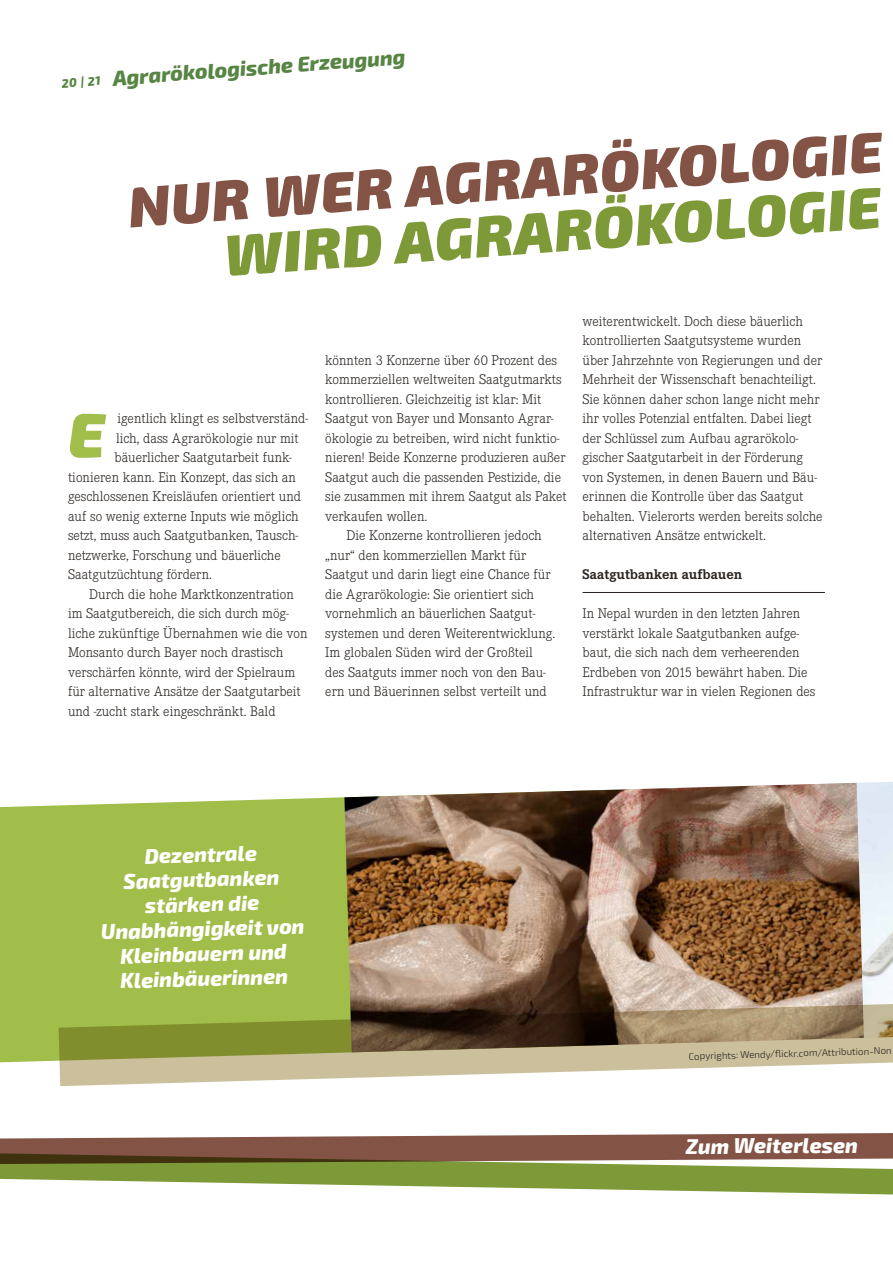
<style>
.page{position:relative;width:893px;height:1263px;background:#fff}
.page>*{position:absolute;margin:0;border:0;box-sizing:border-box;transform-origin:0 0}
.t1{font:italic 900 63px "Exo 2";color:#a1be4a}
.t2{font:italic 900 58.05px "Exo 2";color:#7e9937}
.t3{font:italic 900 57px "Exo 2";color:#835445}
.t4{font:italic 800 21px/24.8px "Exo 2";color:#fff;text-align:center}
.t5{font:italic 800 21px "Exo 2";color:#578543}
.t6{font:300 14.55px/19.5px "Corporate E";color:#2a2521}
.t7{font:700 14.55px "Corporate E";color:#2a2521}
.t8{font:300 9.75px "Exo 2";color:#2a2521}
.s1{font-size:12px}
</style>
<div class="page">
<hr style="left:583px;top:592px;width:242px;height:1px;background:#2a2521">
<img style="left:852px;top:782px;width:41px;height:193px">
<div style="left:0;top:797px;width:344px;height:266px;background:#a1be4a"></div>
<img style="left:344px;top:783px;width:520px;height:192px">
<svg style="left:59px;top:975px;width:834px;height:111px;background:#a59f72"></svg>
<svg style="left:0;top:1133px;width:893px;height:18px;background:#966e61"></svg>
<svg style="left:0;top:1151px;width:893px;height:44px;fill:#7e9937"></svg>
<h3 class="t5" style="left:61px;top:68px;width:346px;rotate:-4deg"><span class="s1">20 | 21</span> Agrarökologische Erzeugung</h3>
<h3 class="t3" style="left:126px;top:171px;width:757px;rotate:-4deg">NUR WER AGRARÖKOLOGIE</h3>
<h2 class="t2" style="left:222px;top:219px;width:660px;rotate:-4deg">WIRD AGRARÖKOLOGIE</h2>
<p class="t6" style="left:118px;top:409px;width:192px">igentlich klingt es selbstverständ-</p>
<p class="t6" style="left:116px;top:429px;width:184px">lich, dass Agrarökologie nur mit</p>
<p class="t6" style="left:115px;top:448px;width:179px">bäuerlicher Saatgutarbeit funk-</p>
<p class="t6" style="left:68px;top:468px;width:229px">tionieren kann. Ein Konzept, das sich an</p>
<p class="t6" style="left:68px;top:487px;width:235px">geschlossenen Kreisläufen orientiert und</p>
<p class="t6" style="left:68px;top:507px;width:232px">auf so wenig externe Inputs wie möglich</p>
<p class="t6" style="left:68px;top:526px;width:232px">setzt, muss auch Saatgutbanken, Tausch-</p>
<p class="t6" style="left:68px;top:546px;width:214px">netzwerke, Forschung und bäuerliche</p>
<p class="t6" style="left:68px;top:565px;width:145px">Saatgutzüchtung fördern.</p>
<p class="t6" style="left:89px;top:585px;width:206px">Durch die hohe Marktkonzentration</p>
<p class="t6" style="left:68px;top:604px;width:222px">im Saatgutbereich, die sich durch mög-</p>
<p class="t6" style="left:68px;top:624px;width:241px">liche zukünftige Übernahmen wie die von</p>
<p class="t6" style="left:68px;top:643px;width:217px">Monsanto durch Bayer noch drastisch</p>
<p class="t6" style="left:68px;top:663px;width:229px">verschärfen könnte, wird der Spielraum</p>
<p class="t6" style="left:68px;top:682px;width:234px">für alternative Ansätze der Saatgutarbeit</p>
<p class="t6" style="left:68px;top:702px;width:209px">und -zucht stark eingeschränkt. Bald</p>
<h1 class="t1" style="left:68px;top:396px;width:38px">E</h1>
<p class="t6" style="left:325px;top:351px;width:233px">könnten 3 Konzerne über 60 Prozent des</p>
<p class="t6" style="left:325px;top:370px;width:238px">kommerziellen weltweiten Saatgutmarkts</p>
<p class="t6" style="left:325px;top:390px;width:218px">kontrollieren. Gleichzeitig ist klar: Mit</p>
<p class="t6" style="left:325px;top:409px;width:230px">Saatgut von Bayer und Monsanto Agrar-</p>
<p class="t6" style="left:325px;top:429px;width:236px">ökologie zu betreiben, wird nicht funktio-</p>
<p class="t6" style="left:325px;top:448px;width:242px">nieren! Beide Konzerne produzieren außer</p>
<p class="t6" style="left:325px;top:468px;width:237px">Saatgut auch die passenden Pestizide, die</p>
<p class="t6" style="left:325px;top:487px;width:243px">sie zusammen mit ihrem Saatgut als Paket</p>
<p class="t6" style="left:325px;top:507px;width:104px">verkaufen wollen.</p>
<p class="t6" style="left:347px;top:526px;width:197px">Die Konzerne kontrollieren jedoch</p>
<p class="t6" style="left:325px;top:546px;width:202px">„nur“ den kommerziellen Markt für</p>
<p class="t6" style="left:325px;top:565px;width:227px">Saatgut und darin liegt eine Chance für</p>
<p class="t6" style="left:325px;top:585px;width:210px">die Agrarökologie: Sie orientiert sich</p>
<p class="t6" style="left:325px;top:604px;width:212px">vornehmlich an bäuerlichen Saatgut-</p>
<p class="t6" style="left:325px;top:624px;width:232px">systemen und deren Weiterentwicklung.</p>
<p class="t6" style="left:325px;top:643px;width:209px">Im globalen Süden wird der Großteil</p>
<p class="t6" style="left:325px;top:663px;width:222px">des Saatguts immer noch von den Bau-</p>
<p class="t6" style="left:325px;top:682px;width:223px">ern und Bäuerinnen selbst verteilt und</p>
<p class="t6" style="left:583px;top:312px;width:242px">weiterentwickelt. Doch diese bäuerlich kontrollierten Saatgutsysteme wurden über Jahrzehnte von Regierungen und der Mehrheit der Wissenschaft benachteiligt.<br>Sie können daher schon lange nicht mehr ihr volles Potenzial entfalten. Dabei liegt der Schlüssel zum Aufbau agrarökolo&shy;gischer Saatgutarbeit in der Förderung von Systemen, in denen Bauern und Bäu&shy;erinnen die Kontrolle über das Saatgut behalten. Vielerorts werden bereits solche alternativen Ansätze entwickelt.</p>
<p class="t7" style="left:583px;top:566px;width:161px">Saatgutbanken aufbauen</p>
<p class="t6" style="left:583px;top:604px;width:234px">In Nepal wurden in den letzten Jahren verstärkt lokale Saatgutbanken aufge&shy;baut, die sich nach dem verheerenden Erdbeben von 2015 bewährt haben. Die Infrastruktur war in vielen Regionen des</p>
<h3 class="t4" style="left:98px;top:846px;width:205px;rotate:-2deg">Dezentrale<br>Saatgutbanken stärken die<br>Unabhängigkeit von<br>Kleinbauern und<br>Kleinbäuerinnen</h3>
<p class="t8" style="left:688px;top:1051px;width:205px;rotate:-2deg">Copyrights: Wendy/fl ickr.com/Attribution-Non</p>
<h3 class="t4" style="left:686px;top:1134px;width:174px">Zum Weiterlesen</h3>
</div>
